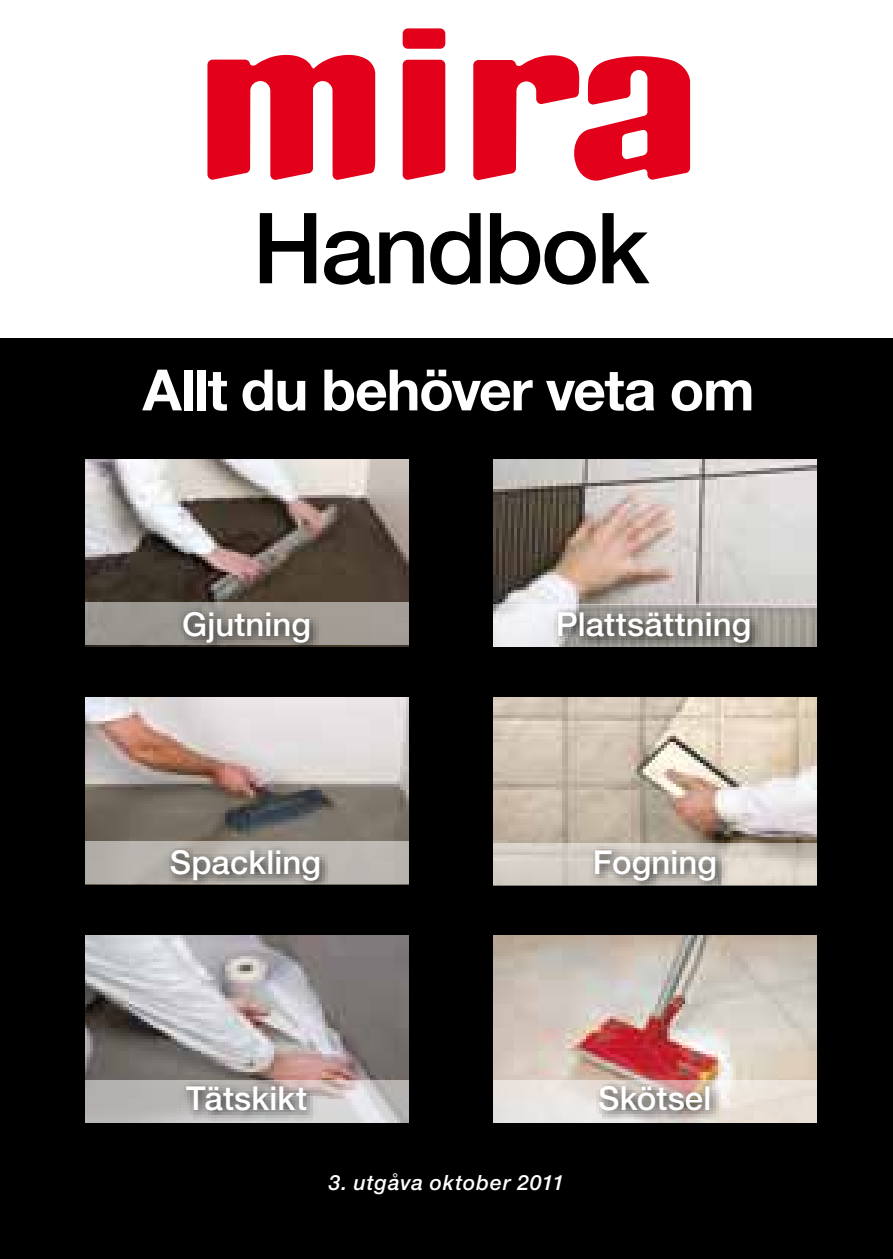
<style>
.page{position:relative;width:893px;height:1259px;background:#fff}
.page>*{position:absolute;margin:0;border:0;box-sizing:border-box;transform-origin:0 0}
.t1{font:500 98.1px "Helvetica Neue";letter-spacing:-.03em;color:#000}
.t2{font:700 57px "Helvetica Neue";letter-spacing:-.02em;color:#fff}
.t3{font:500 33px "Helvetica Neue";color:#fff}
.t4{font:italic 500 21px "Helvetica Neue";letter-spacing:.04em;color:#fff}
</style>
<div class="page">
<div style="left:0;top:338px;width:893px;height:921px;background:#000"></div>
<div style="left:403px;top:60px;width:42px;height:120px;background:#e2001a"></div>
<div style="left:403px;top:28px;width:42px;height:21px;background:#e2001a;border-radius:5px"></div>
<svg style="left:207px;top:54px;width:169px;height:126px"></svg>
<svg style="left:473px;top:55px;width:217px;height:126px"></svg>
<img style="left:85px;top:459px;width:323px;height:187px">
<img style="left:85px;top:697px;width:323px;height:187px">
<img style="left:493px;top:459px;width:323px;height:145px">
<img style="left:493px;top:697px;width:323px;height:146px">
<div style="left:85px;top:602px;width:323px;height:43px;background:#9f9a93"></div>
<svg style="left:493px;top:604px;width:323px;height:42px;background:#cac8c7"></svg>
<div style="left:85px;top:841px;width:323px;height:42px;background:#b9b5b0"></div>
<svg style="left:493px;top:843px;width:323px;height:42px;background:#d5cec4"></svg>
<img style="left:493px;top:935px;width:323px;height:145px">
<div style="left:493px;top:1080px;width:324px;height:43px;background:linear-gradient(to bottom,#ece5de,#e8e2dd)"></div>
<img style="left:85px;top:935px;width:323px;height:145px">
<svg style="left:85px;top:1080px;width:323px;height:43px;background:#c3c0bf"></svg>
<div style="left:593px;top:1080px;width:128px;height:41px;background:#000;opacity:.8"></div>
<div style="left:165px;top:844px;width:166px;height:48px;background:#000;opacity:.8"></div>
<div style="left:180px;top:1080px;width:138px;height:41px;background:#000;opacity:.8"></div>
<div style="left:589px;top:844px;width:138px;height:48px;background:#000;opacity:.8"></div>
<div style="left:552px;top:606px;width:209px;height:47px;background:#000;opacity:.8"></div>
<div style="left:178px;top:606px;width:143px;height:47px;background:#000;opacity:.8"></div>
<h1 class="t1" style="left:253px;top:190px;width:398px">Handbok</h1>
<h2 class="t2" style="left:143px;top:355px;width:613px">Allt du behöver veta om</h2>
<p class="t3" style="left:182px;top:604px;width:130px">Gjutning</p>
<p class="t3" style="left:556px;top:604px;width:197px">Plattsättning</p>
<p class="t3" style="left:170px;top:842px;width:153px">Spackling</p>
<p class="t3" style="left:593px;top:842px;width:126px">Fogning</p>
<p class="t3" style="left:186px;top:1079px;width:123px">Tätskikt</p>
<p class="t4" style="left:329px;top:1169px;width:237px">3. utgåva oktober 2011</p>
<p class="t3" style="left:598px;top:1079px;width:115px">Skötsel</p>
</div>
